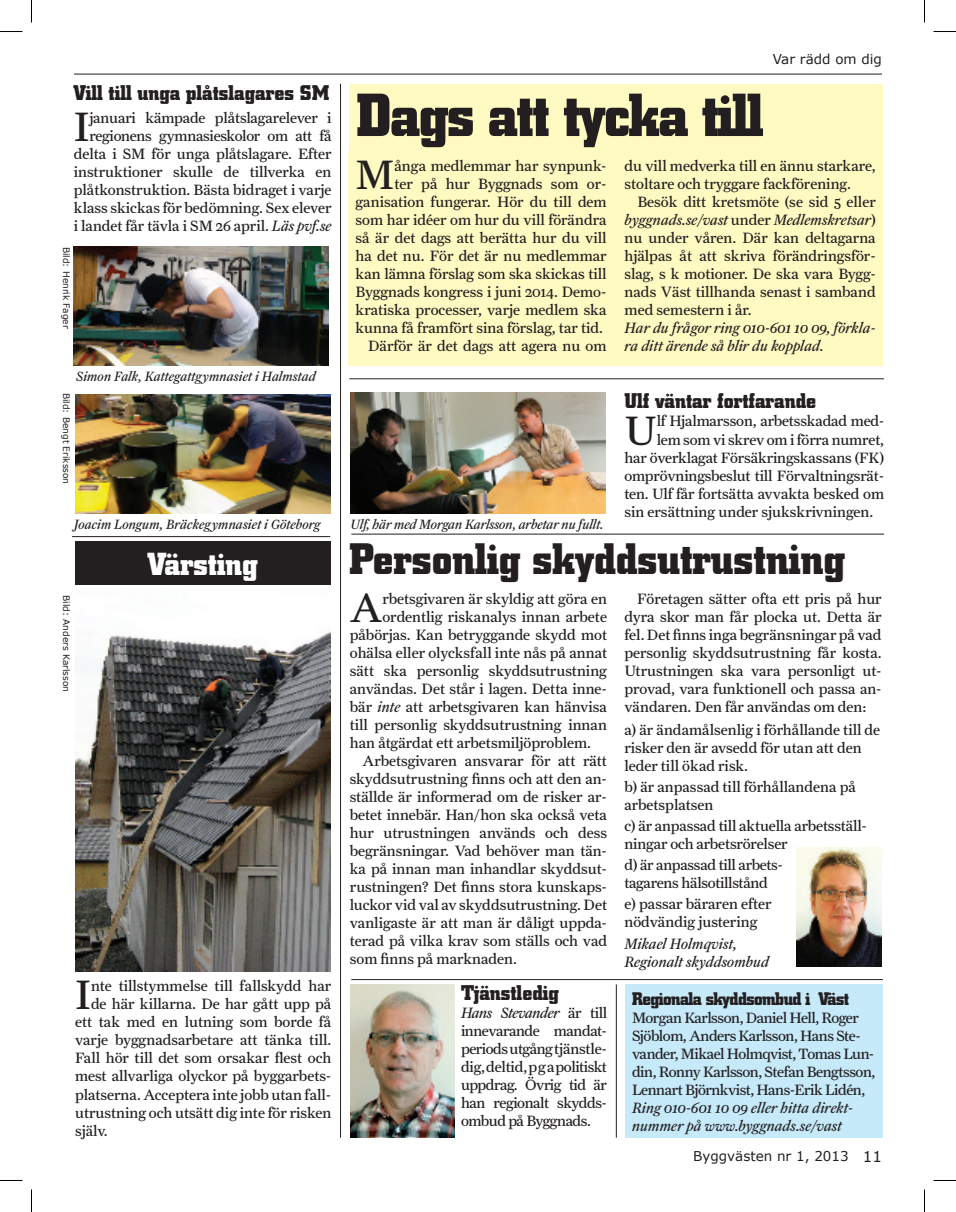
<style>
.page{position:relative;width:956px;height:1212px;background:#fff}
.page>*{position:absolute;margin:0;border:0;box-sizing:border-box;transform-origin:0 0}
.t1{font:700 60px "City BQ";letter-spacing:-.025em;color:#231f20}
.t2{font:700 43.5px "City BQ";color:#231f20}
.t3{font:41.1px "Farnham Text";color:#231f20}
.t4{font:700 31.5px "City BQ";color:#fff}
.t5{font:700 21px "City BQ";color:#231f20}
.t6{font:700 18px "City BQ";letter-spacing:-.03em;color:#231f20}
.t7{font:15px/18px "Farnham Text";color:#231f20}
.t8{font:15px/18px "Farnham Text";letter-spacing:-.03em;color:#231f20}
.t9{font:italic 15px/18px "Farnham Text";color:#231f20}
.t10{font:15px/18px "Farnham Text";letter-spacing:-.02em;color:#231f20}
.t11{font:italic 13.5px "Farnham Text";letter-spacing:-.01em;color:#231f20}
.t12{font:13.5px "Verdana";color:#231f20}
.t13{font:9px "Verdana";color:#231f20}
.s1{font-style:italic}
.s2{font-size:15px}
</style>
<div class="page">
<hr style="left:74px;top:74px;width:808px;height:1px;background:#231f20">
<hr style="left:340px;top:84px;width:1px;height:1053px;background:#231f20">
<hr style="left:349px;top:378px;width:535px;height:1px;background:#231f20">
<hr style="left:351px;top:533px;width:533px;height:1px;background:#231f20">
<hr style="left:72px;top:536px;width:258px;height:1px;background:#231f20">
<img style="left:797px;top:847px;width:85px;height:119px">
<div style="left:626px;top:984px;width:257px;height:153px;background:#c6eafa"></div>
<hr style="left:351px;top:979px;width:532px;height:1px;background:#231f20">
<img style="left:350px;top:984px;width:104px;height:153px">
<hr style="left:616px;top:984px;width:1px;height:153px;background:#231f20">
<img style="left:75px;top:632px;width:255px;height:339px">
<div style="left:75px;top:541px;width:255px;height:43px;background:#231f20"></div>
<img style="left:75px;top:394px;width:255px;height:119px">
<img style="left:74px;top:247px;width:255px;height:119px">
<div style="left:349px;top:84px;width:534px;height:68px;background:#fffac1"></div>
<div style="left:348px;top:152px;width:535px;height:214px;background:#fffac1"></div>
<img style="left:350px;top:392px;width:256px;height:121px">
<svg style="left:0;top:31px;width:22px;height:1px"></svg>
<svg style="left:933px;top:31px;width:23px;height:1px"></svg>
<svg style="left:31px;top:0;width:1px;height:22px"></svg>
<svg style="left:31px;top:1189px;width:1px;height:22px"></svg>
<svg style="left:924px;top:0;width:1px;height:22px"></svg>
<svg style="left:924px;top:1189px;width:1px;height:22px"></svg>
<h3 class="t5" style="left:74px;top:80px;width:257px">Vill till unga plåtslagares SM</h3>
<h3 class="t3" style="left:74px;top:102px;width:17px">I</h3>
<p class="t7" style="left:74px;top:109px;width:259px;text-align:right">januari kämpade plåtslagarelever i regionens gymnasieskolor om att få delta i SM för unga plåtslagare. Efter instruktioner skulle de tillverka en plåtkonstruktion. Bästa bidraget i varje klass skickas för bedömning. Sex elever i landet får tävla i SM 26 april. <span class="s1">Läs pvf.se</span></p>
<p class="t13" style="left:72px;top:247px;width:83px;rotate:90deg">Bild: Henrik Fager</p>
<p class="t11" style="left:76px;top:368px;width:241px">Simon Falk, Kattegattgymnasiet i Halmstad</p>
<p class="t12" style="left:773px;top:51px;width:111px">Var rädd om dig</p>
<h1 class="t1" style="left:357px;top:80px;width:408px">Dags att tycka till</h1>
<p class="t7" style="left:355px;top:156px;width:253px;text-align:right">ånga medlemmar har synpunk-<br>ter på hur Byggnads som or&shy;ganisation fungerar. Hör du till dem som har idéer om hur du vill förändra så är det dags att berätta hur du vill ha det nu. För det är nu medlemmar kan lämna förslag som ska skickas till Byggnads kongress i juni 2014. Demo&shy;kratiska processer, varje medlem ska kunna få framfört sina förslag, tar tid.<br>Därför är det dags att agera nu om</p>
<p class="t7" style="left:625px;top:156px;width:253px">du vill medverka till en ännu starkare, stoltare och tryggare fackförening.</p>
<h3 class="t3" style="left:355px;top:149px;width:40px">M</h3>
<p class="t7" style="left:625px;top:192px;width:253px;text-align:justify;text-indent:13px">Besök ditt kretsmöte (se sid 5 eller <span class="s1">byggnads.se/vast</span> under <span class="s1">Medlemskretsar</span>) nu under våren. Där kan deltagarna hjälpas åt att skriva förändringsför&shy;slag, s k motioner. De ska vara Bygg&shy;nads Väst tillhanda senast i samband med semestern i år.</p>
<p class="t9" style="left:625px;top:318px;width:253px">Har du frågor ring 010-601 10 09, förkla&shy;ra ditt ärende så blir du kopplad.</p>
<p class="t13" style="left:72px;top:392px;width:93px;rotate:90deg">Bild: Bengt Eriksson</p>
<p class="t11" style="left:74px;top:516px;width:248px">Joacim Longum, Bräckegymnasiet i Göteborg</p>
<p class="t11" style="left:350px;top:516px;width:255px">Ulf, här med Morgan Karlsson, arbetar nu fullt.</p>
<h3 class="t5" style="left:624px;top:389px;width:193px">Ulf väntar fortfarande</h3>
<h3 class="t3" style="left:624px;top:405px;width:34px">U</h3>
<p class="t7" style="left:657px;top:412px;width:229px">lf Hjalmarsson, arbetsskadad med-</p>
<p class="t7" style="left:657px;top:430px;width:229px">lem som vi skrev om i förra numret,</p>
<p class="t7" style="left:624px;top:448px;width:261px">har överklagat Försäkringskassans (FK)</p>
<p class="t7" style="left:624px;top:466px;width:261px">omprövningsbeslut till Förvaltningsrät-</p>
<p class="t7" style="left:624px;top:484px;width:261px">ten. Ulf får fortsätta avvakta besked om</p>
<p class="t7" style="left:624px;top:502px;width:251px">sin ersättning under sjukskrivningen.</p>
<h3 class="t4" style="left:148px;top:545px;width:112px">Värsting</h3>
<h2 class="t2" style="left:349px;top:533px;width:497px">Personlig skyddsutrustning</h2>
<p class="t13" style="left:72px;top:595px;width:98px;rotate:90deg">Bild: Anders Karlsson</p>
<h3 class="t3" style="left:350px;top:582px;width:34px">A</h3>
<p class="t7" style="left:382px;top:589px;width:226px">rbetsgivaren är skyldig att göra en</p>
<p class="t7" style="left:382px;top:607px;width:226px">ordentlig riskanalys innan arbete</p>
<p class="t7" style="left:350px;top:625px;width:259px">påbörjas. Kan betryggande skydd mot</p>
<p class="t7" style="left:350px;top:643px;width:259px">ohälsa eller olycksfall inte nås på annat</p>
<p class="t7" style="left:350px;top:661px;width:259px">sätt ska personlig skyddsutrustning</p>
<p class="t7" style="left:350px;top:679px;width:259px">användas. Det står i lagen. Detta inne-</p>
<p class="t7" style="left:350px;top:697px;width:259px">bär <span class="s1">inte</span> att arbetsgivaren kan hänvisa</p>
<p class="t7" style="left:350px;top:715px;width:259px">till personlig skyddsutrustning innan</p>
<p class="t7" style="left:350px;top:733px;width:243px">han åtgärdat ett arbetsmiljöproblem.</p>
<p class="t7" style="left:362px;top:751px;width:246px">Arbetsgivaren ansvarar för att rätt</p>
<p class="t7" style="left:350px;top:769px;width:259px">skyddsutrustning finns och att den an-</p>
<p class="t7" style="left:350px;top:787px;width:259px">ställde är informerad om de risker ar-</p>
<p class="t7" style="left:350px;top:805px;width:259px">betet innebär. Han/hon ska också veta</p>
<p class="t7" style="left:350px;top:823px;width:259px">hur utrustningen används och dess</p>
<p class="t7" style="left:350px;top:841px;width:259px">begränsningar. Vad behöver man tän-</p>
<p class="t7" style="left:350px;top:859px;width:259px">ka på innan man inhandlar skyddsut-</p>
<p class="t7" style="left:350px;top:877px;width:259px">rustningen? Det finns stora kunskaps-</p>
<p class="t7" style="left:350px;top:895px;width:259px">luckor vid val av skyddsutrustning. Det</p>
<p class="t7" style="left:350px;top:913px;width:259px">vanligaste är att man är dåligt uppda-</p>
<p class="t7" style="left:350px;top:931px;width:259px">terad på vilka krav som ställs och vad</p>
<p class="t7" style="left:350px;top:949px;width:169px">som finns på marknaden.</p>
<p class="t7" style="left:624px;top:589px;width:259px;text-align:justify;text-indent:13px">Företagen sätter ofta ett pris på hur dyra skor man får plocka ut. Detta är fel. Det finns inga begränsningar på vad personlig skyddsutrustning får kosta.<br>Utrustningen ska vara personligt ut&shy;provad, vara funktionell och passa an&shy;vändaren. Den får användas om den:</p>
<p class="t7" style="left:624px;top:720px;width:257px">a) är ändamålsenlig i förhållande till de risker den är avsedd för utan att den leder till ökad risk.</p>
<p class="t7" style="left:624px;top:777px;width:233px">b) är anpassad till förhållandena på arbetsplatsen</p>
<p class="t7" style="left:624px;top:816px;width:244px">c) är anpassad till aktuella arbetsställ&shy;ningar och arbetsrörelser</p>
<p class="t10" style="left:624px;top:855px;width:160px">d) är anpassad till arbets&shy;tagarens hälsotillstånd</p>
<p class="t7" style="left:624px;top:894px;width:149px">e) passar bäraren efter nödvändig justering</p>
<p class="t9" style="left:624px;top:934px;width:146px">Mikael Holmqvist,<br>Regionalt skyddsombud</p>
<h3 class="t3" style="left:75px;top:969px;width:17px">I</h3>
<p class="t7" style="left:91px;top:976px;width:242px">nte tillstymmelse till fallskydd har</p>
<p class="t7" style="left:91px;top:994px;width:242px">de här killarna. De har gått upp på</p>
<p class="t7" style="left:75px;top:1012px;width:258px">ett tak med en lutning som borde få</p>
<p class="t7" style="left:75px;top:1030px;width:258px">varje byggnadsarbetare att tänka till.</p>
<p class="t7" style="left:75px;top:1048px;width:258px">Fall hör till det som orsakar flest och</p>
<p class="t7" style="left:75px;top:1066px;width:258px">mest allvarliga olyckor på byggarbets-</p>
<p class="t7" style="left:75px;top:1084px;width:258px">platserna. Acceptera inte jobb utan fall-</p>
<p class="t7" style="left:75px;top:1102px;width:258px">utrustning och utsätt dig inte för risken</p>
<p class="t7" style="left:75px;top:1120px;width:34px">själv.</p>
<h3 class="t5" style="left:461px;top:980px;width:100px">Tjänstledig</h3>
<p class="t7" style="left:461px;top:1003px;width:147px;text-align:justify"><span class="s1">Hans Stevander</span> är till innevarande mandat&shy;periods utgång tjänstle&shy;dig, deltid, pga politiskt uppdrag. Övrig tid är han regionalt skydds&shy;ombud på Byggnads.</p>
<p class="t6" style="left:632px;top:987px;width:219px">Regionala skyddsombud i Väst</p>
<p class="t8" style="left:632px;top:1008px;width:245px">Morgan Karlsson, Daniel Hell, Roger Sjöblom, Anders Karlsson, Hans Ste&shy;vander, Mikael Holmqvist, Tomas Lun&shy;din, Ronny Karlsson, Stefan Bengtsson, Lennart Björnkvist, Hans-Erik Lidén,</p>
<p class="t9" style="left:632px;top:1098px;width:223px">Ring 010-601 10 09 eller hitta direkt&shy;nummer på www.byggnads.se/vast</p>
<p class="t12" style="left:693px;top:1147px;width:190px">Byggvästen nr 1, 2013 <span class="s2">11</span></p>
</div>
